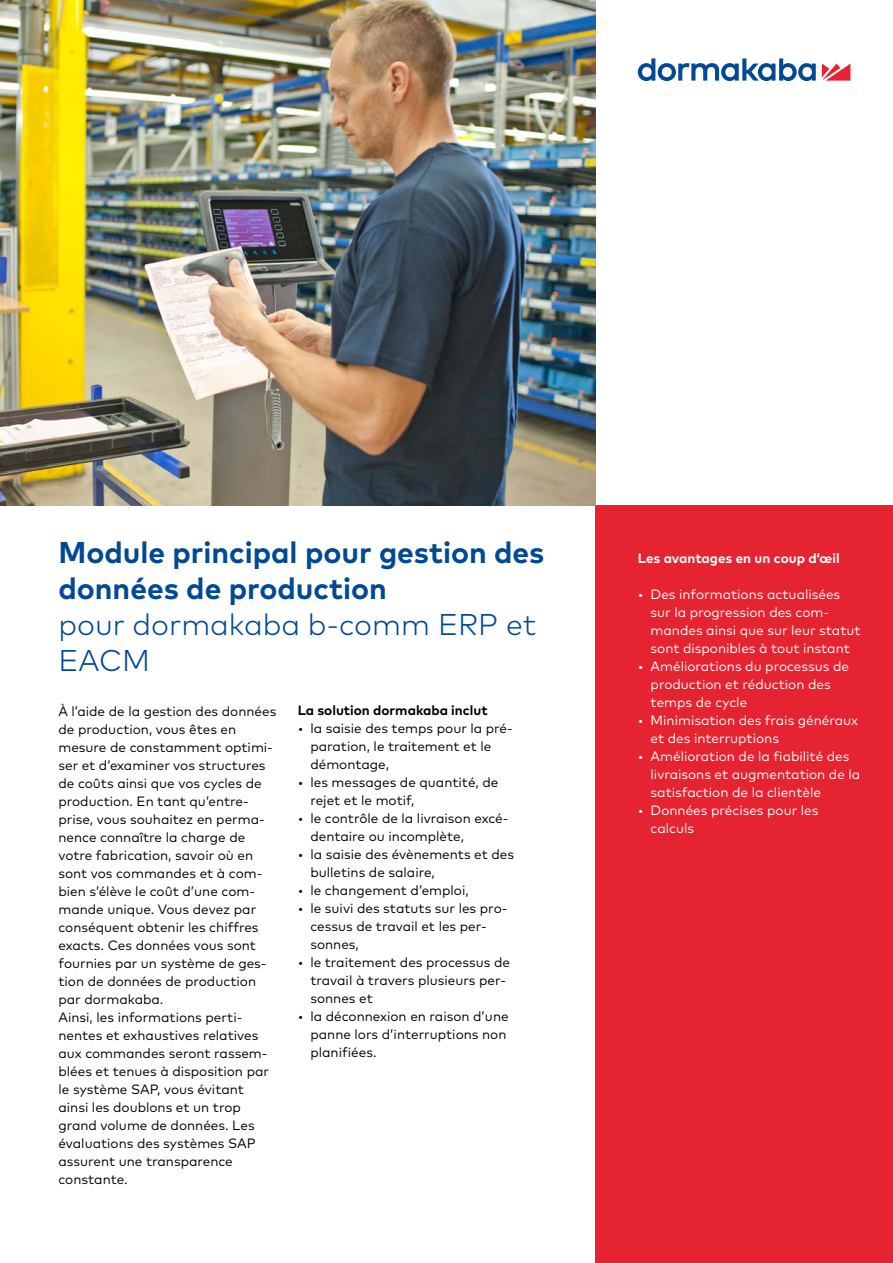
<style>
.page{position:relative;width:893px;height:1263px;background:#fff}
.page>*{position:absolute;margin:0;border:0;box-sizing:border-box;transform-origin:0 0}
.t1{font:700 30px/36px "Mark Pro";color:#004994}
.t2{font:300 30px/36px "Mark Pro";color:#004994}
.t3{font:13.5px/18px "Mark Pro";color:#000}
.t4{font:13.5px/18px "Mark Pro";color:#fff}
.t5{font:700 13.5px "Mark Pro";color:#000}
.t6{font:700 13.5px "Mark Pro";color:#fff}
</style>
<div class="page">
<svg style="left:822px;top:64px;width:28px;height:17px"></svg>
<svg style="left:638px;top:58px;width:178px;height:23px"></svg>
<div style="left:595px;top:505px;width:298px;height:758px;background:#e62330"></div>
<img style="left:0;top:0;width:595px;height:505px">
<h1 class="t1" style="left:58px;top:531px;width:487px">Module principal pour gestion des données de production</h1>
<h1 class="t2" style="left:58px;top:604px;width:479px">pour dormakaba b-comm ERP et<br>EACM</h1>
<p class="t3" style="left:58px;top:701px;width:219px">À l’aide de la gestion des données de production, vous êtes en mesure de constamment optimi&shy;ser et d’examiner vos structures de coûts ainsi que vos cycles de production. En tant qu’entre&shy;prise, vous souhaitez en perma&shy;nence connaître la charge de votre fabrication, savoir où en sont vos commandes et à com&shy;bien s’élève le coût d’une com&shy;mande unique. Vous devez par conséquent obtenir les chiffres exacts. Ces données vous sont fournies par un système de ges&shy;tion de données de production par dormakaba.<br>Ainsi, les informations perti&shy;nentes et exhaustives relatives aux commandes seront rassem&shy;blées et tenues à disposition par le système SAP, vous évitant ainsi les doublons et un trop grand volume de données. Les évaluations des systèmes SAP assurent une transparence constante.</p>
<p class="t5" style="left:298px;top:700px;width:191px">La solution dormakaba inclut</p>
<p class="t3" style="left:310px;top:719px;width:204px;text-indent:-13px">• la saisie des temps pour la pré&shy;paration, le traitement et le démontage,</p>
<p class="t3" style="left:310px;top:772px;width:189px;text-indent:-13px">• les messages de quantité, de rejet et le motif,</p>
<p class="t3" style="left:310px;top:808px;width:199px;text-indent:-13px">• le contrôle de la livraison excé&shy;dentaire ou incomplète,</p>
<p class="t3" style="left:310px;top:844px;width:205px;text-indent:-13px">• la saisie des évènements et des bulletins de salaire,</p>
<p class="t3" style="left:298px;top:880px;width:173px">• le changement d’emploi,</p>
<p class="t3" style="left:310px;top:898px;width:198px;text-indent:-13px">• le suivi des statuts sur les pro&shy;cessus de travail et les per&shy;sonnes,</p>
<p class="t3" style="left:310px;top:952px;width:201px;text-indent:-13px">• le traitement des processus de travail à travers plusieurs per&shy;sonnes et</p>
<p class="t3" style="left:310px;top:1006px;width:200px;text-indent:-13px">• la déconnexion en raison d’une panne lors d’interruptions non planifiées.</p>
<p class="t6" style="left:638px;top:547px;width:203px">Les avantages en un coup d‘œil</p>
<p class="t4" style="left:651px;top:584px;width:211px;text-indent:-13px">• Des informations actualisées sur la progression des com&shy;mandes ainsi que sur leur statut sont disponibles à tout instant</p>
<p class="t4" style="left:651px;top:656px;width:200px;text-indent:-13px">• Améliorations du processus de production et réduction des temps de cycle</p>
<p class="t4" style="left:651px;top:710px;width:209px;text-indent:-13px">• Minimisation des frais généraux et des interruptions</p>
<p class="t4" style="left:651px;top:746px;width:211px;text-indent:-13px">• Amélioration de la fiabilité des livraisons et augmentation de la satisfaction de la clientèle</p>
<p class="t4" style="left:651px;top:800px;width:169px;text-indent:-13px">• Données précises pour les calculs</p>
</div>
